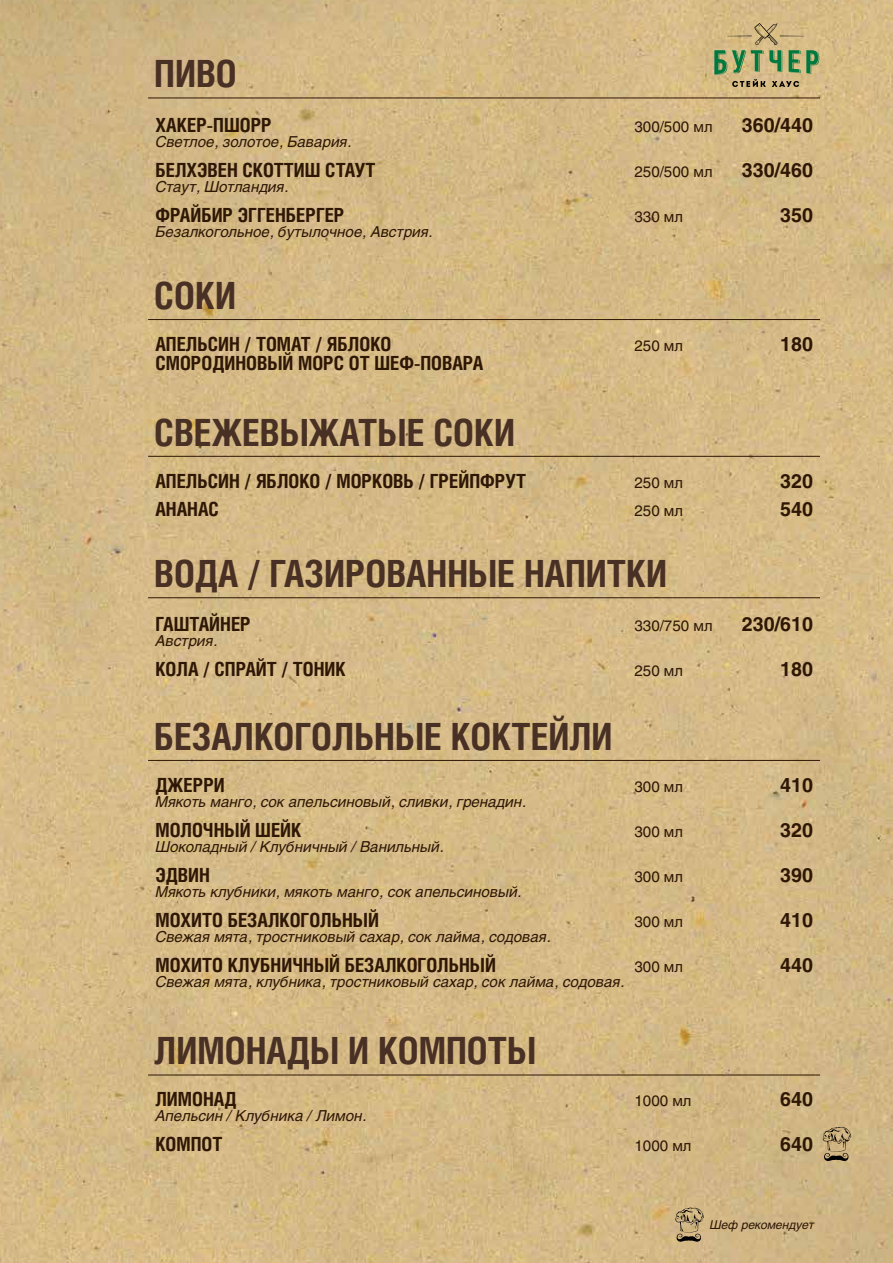
<style>
.page{position:relative;width:893px;height:1263px;background:#fff}
.page>*{position:absolute;margin:0;border:0;box-sizing:border-box;transform-origin:0 0}
.t1{font:700 37.5px "Helios Cond C";color:#483024}
.t2{font:700 19.5px "Helios Cond C";color:#2e1705}
.t3{font:700 19.5px "Helios C";color:#2e1705}
.t4{font:italic 15px "Helios C";color:#2e1705}
.t5{font:15px "Helios C";color:#2e1705}
.t6{font:italic 12px "Helios C";color:#2e1705}
</style>
<div class="page">
<img style="left:0;top:0;width:893px;height:1263px">
<hr style="left:148px;top:597px;width:672px;height:1px;background:#2e1705">
<hr style="left:148px;top:760px;width:672px;height:1px;background:#2e1705">
<hr style="left:148px;top:319px;width:672px;height:1px;background:#2e1705">
<hr style="left:148px;top:456px;width:672px;height:1px;background:#2e1705">
<hr style="left:148px;top:1075px;width:672px;height:1px;background:#2e1705">
<hr style="left:148px;top:98px;width:672px;height:1px;background:#2e1705">
<svg style="left:823px;top:1127px;width:28px;height:34px"></svg>
<svg style="left:675px;top:1207px;width:29px;height:35px"></svg>
<svg style="left:714px;top:23px;width:105px;height:64px;background:#afaa76"></svg>
<h1 class="t1" style="left:154px;top:51px;width:84px">ПИВО</h1>
<h2 class="t2" style="left:155px;top:113px;width:118px">ХАКЕР-ПШОРР</h2>
<p class="t5" style="left:634px;top:117px;width:80px">300/500 мл</p>
<h2 class="t3" style="left:742px;top:113px;width:73px">360/440</h2>
<p class="t4" style="left:155px;top:132px;width:198px">Светлое, золотое, Бавария.</p>
<h2 class="t2" style="left:155px;top:158px;width:221px">БЕЛХЭВЕН СКОТТИШ СТАУТ</h2>
<p class="t5" style="left:634px;top:162px;width:80px">250/500 мл</p>
<h2 class="t3" style="left:742px;top:158px;width:73px">330/460</h2>
<p class="t4" style="left:155px;top:177px;width:135px">Стаут, Шотландия.</p>
<h2 class="t2" style="left:155px;top:203px;width:191px">ФРАЙБИР ЭГГЕНБЕРГЕР</h2>
<p class="t5" style="left:634px;top:207px;width:50px">330 мл</p>
<h2 class="t3" style="left:780px;top:203px;width:34px">350</h2>
<p class="t4" style="left:155px;top:222px;width:279px">Безалкогольное, бутылочное, Австрия.</p>
<h1 class="t1" style="left:154px;top:273px;width:83px">СОКИ</h1>
<h2 class="t2" style="left:155px;top:332px;width:237px">АПЕЛЬСИН / ТОМАТ / ЯБЛОКО</h2>
<p class="t5" style="left:634px;top:337px;width:50px">250 мл</p>
<h2 class="t3" style="left:780px;top:333px;width:34px">180</h2>
<h2 class="t2" style="left:155px;top:352px;width:329px">СМОРОДИНОВЫЙ МОРС ОТ ШЕФ-ПОВАРА</h2>
<h1 class="t1" style="left:154px;top:410px;width:362px">СВЕЖЕВЫЖАТЫЕ СОКИ</h1>
<h2 class="t2" style="left:155px;top:469px;width:372px">АПЕЛЬСИН / ЯБЛОКО / МОРКОВЬ / ГРЕЙПФРУТ</h2>
<p class="t5" style="left:634px;top:473px;width:50px">250 мл</p>
<h2 class="t3" style="left:780px;top:469px;width:34px">320</h2>
<h2 class="t2" style="left:155px;top:497px;width:65px">АНАНАС</h2>
<p class="t5" style="left:634px;top:502px;width:50px">250 мл</p>
<h2 class="t3" style="left:780px;top:498px;width:34px">540</h2>
<h1 class="t1" style="left:154px;top:551px;width:514px">ВОДА / ГАЗИРОВАННЫЕ НАПИТКИ</h1>
<h2 class="t2" style="left:155px;top:612px;width:97px">ГАШТАЙНЕР</h2>
<p class="t5" style="left:634px;top:616px;width:80px">330/750 мл</p>
<h2 class="t3" style="left:742px;top:612px;width:73px">230/610</h2>
<p class="t4" style="left:155px;top:631px;width:64px">Австрия.</p>
<h2 class="t2" style="left:155px;top:657px;width:192px">КОЛА / СПРАЙТ / ТОНИК</h2>
<p class="t5" style="left:634px;top:661px;width:50px">250 мл</p>
<h2 class="t3" style="left:780px;top:657px;width:34px">180</h2>
<h1 class="t1" style="left:154px;top:714px;width:460px">БЕЗАЛКОГОЛЬНЫЕ КОКТЕЙЛИ</h1>
<h2 class="t2" style="left:155px;top:773px;width:71px">ДЖЕРРИ</h2>
<p class="t5" style="left:634px;top:778px;width:50px">300 мл</p>
<h2 class="t3" style="left:780px;top:774px;width:34px">410</h2>
<p class="t4" style="left:155px;top:793px;width:372px">Мякоть манго, сок апельсиновый, сливки, гренадин.</p>
<h2 class="t2" style="left:155px;top:818px;width:148px">МОЛОЧНЫЙ ШЕЙК</h2>
<p class="t5" style="left:634px;top:823px;width:50px">300 мл</p>
<h2 class="t3" style="left:780px;top:819px;width:34px">320</h2>
<p class="t4" style="left:155px;top:838px;width:290px">Шоколадный / Клубничный / Ванильный.</p>
<h2 class="t2" style="left:155px;top:863px;width:56px">ЭДВИН</h2>
<p class="t5" style="left:634px;top:868px;width:50px">300 мл</p>
<h2 class="t3" style="left:780px;top:864px;width:34px">390</h2>
<p class="t4" style="left:155px;top:883px;width:368px">Мякоть клубники, мякоть манго, сок апельсиновый.</p>
<h2 class="t2" style="left:155px;top:908px;width:225px">МОХИТО БЕЗАЛКОГОЛЬНЫЙ</h2>
<p class="t5" style="left:634px;top:913px;width:50px">300 мл</p>
<h2 class="t3" style="left:780px;top:909px;width:34px">410</h2>
<p class="t4" style="left:155px;top:928px;width:397px">Свежая мята, тростниковый сахар, сок лайма, содовая.</p>
<h2 class="t2" style="left:155px;top:953px;width:342px">МОХИТО КЛУБНИЧНЫЙ БЕЗАЛКОГОЛЬНЫЙ</h2>
<p class="t5" style="left:634px;top:958px;width:50px">300 мл</p>
<h2 class="t3" style="left:780px;top:954px;width:34px">440</h2>
<p class="t4" style="left:155px;top:973px;width:471px">Свежая мята, клубника, тростниковый сахар, сок лайма, содовая.</p>
<h1 class="t1" style="left:154px;top:1028px;width:383px">ЛИМОНАДЫ И КОМПОТЫ</h1>
<h2 class="t2" style="left:155px;top:1088px;width:83px">ЛИМОНАД</h2>
<p class="t5" style="left:634px;top:1092px;width:59px">1000 мл</p>
<h2 class="t3" style="left:780px;top:1088px;width:34px">640</h2>
<p class="t4" style="left:155px;top:1107px;width:213px">Апельсин / Клубника / Лимон.</p>
<h2 class="t2" style="left:155px;top:1133px;width:68px">КОМПОТ</h2>
<p class="t5" style="left:634px;top:1137px;width:59px">1000 мл</p>
<h2 class="t3" style="left:780px;top:1133px;width:34px">640</h2>
<p class="t6" style="left:710px;top:1217px;width:106px">Шеф рекомендует</p>
</div>
